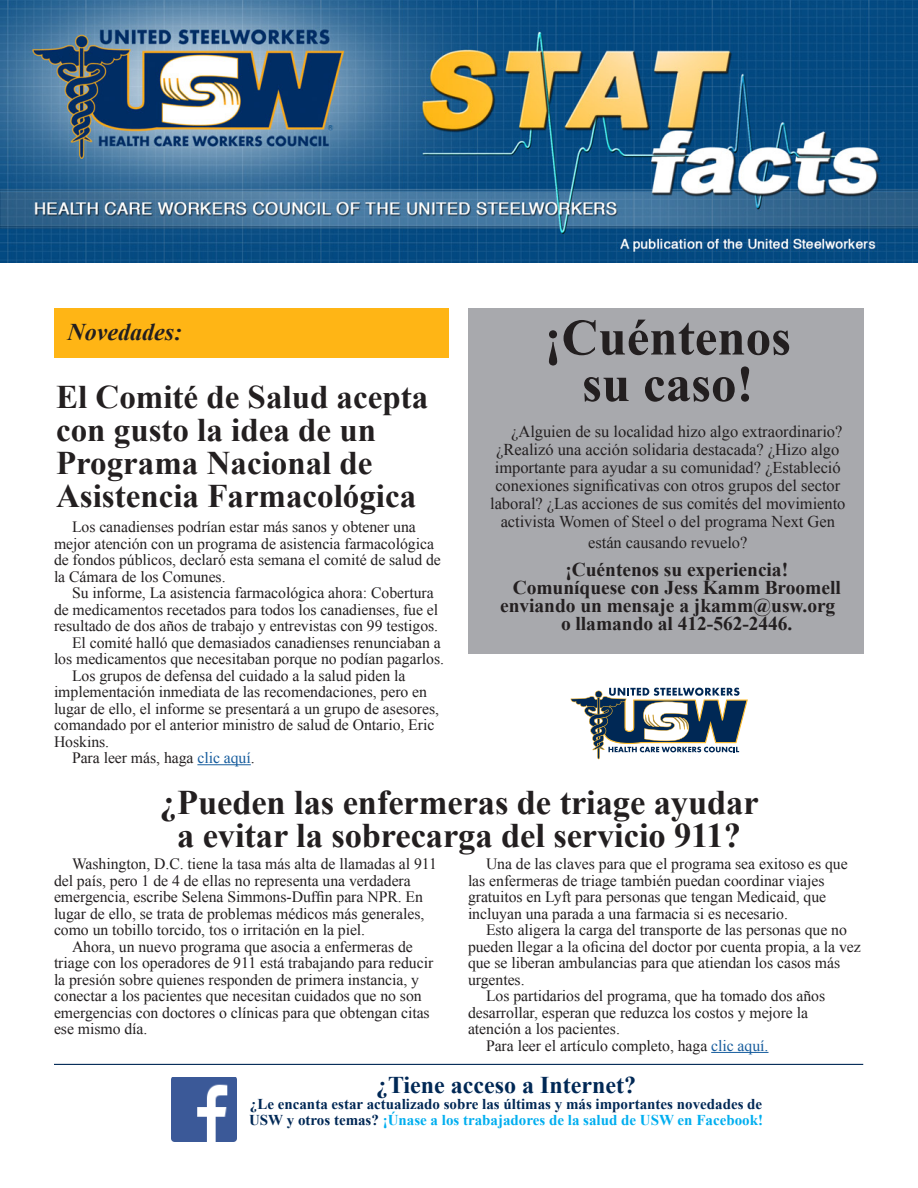
<style>
.page{position:relative;width:918px;height:1188px;background:#fff}
.page>*{position:absolute;margin:0;border:0;box-sizing:border-box;transform-origin:0 0}
.t1{font:700 51px "Times New Roman";color:#231f20}
.t2{font:700 34.5px "Times New Roman";letter-spacing:-.005em;color:#231f20}
.t3{font:700 33px/33px "Times New Roman";color:#231f20}
.t4{font:700 24px "Times New Roman";color:#002855}
.t5{font:italic 700 24px "Times New Roman";color:#231f20}
.t6{font:700 19.5px/18px "Times New Roman";letter-spacing:-.005em;color:#231f20;text-align:right}
.t7{font:16.5px "Times New Roman";letter-spacing:-.005em;color:#231f20}
.t8{font:15.75px/16.5px "Times New Roman";letter-spacing:-.005em;color:#231f20}
.t9{font:700 15px/15.8px "Times New Roman";color:#002855}
.s1{color:#175d9e}
.s2{color:#00aeef}
</style>
<div class="page">
<div style="left:54px;top:309px;width:394px;height:49px;background:#ffb515"></div>
<img style="left:1px;top:0;width:917px;height:262px">
<hr style="left:54px;top:1064px;width:809px;height:1px;background:#002855">
<img style="left:171px;top:1077px;width:65px;height:65px">
<hr style="left:197px;top:764px;width:54px;height:1px;background:#175d9e">
<svg style="left:571px;top:688px;width:177px;height:71px"></svg>
<div style="left:469px;top:309px;width:395px;height:345px;background:#a8a9ad"></div>
<hr style="left:711px;top:1052px;width:58px;height:1px;background:#175d9e">
<p class="t5" style="left:68px;top:315px;width:116px">Novedades:</p>
<p class="t3" style="left:56px;top:379px;width:374px">El Comité de Salud acepta con gusto la idea de un<br>Programa Nacional de<br>Asistencia Farmacológica</p>
<p class="t8" style="left:54px;top:518px;width:388px;text-indent:18px">Los canadienses podrían estar más sanos y obtener una mejor atención con un programa de asistencia farmacológica de fondos públicos, declaró esta semana el comité de salud de la Cámara de los Comunes.</p>
<p class="t8" style="left:54px;top:584px;width:386px;text-indent:18px">Su informe, La asistencia farmacológica ahora: Cobertura de medicamentos recetados para todos los canadienses, fue el resultado de dos años de trabajo y entrevistas con 99 testigos.</p>
<p class="t8" style="left:54px;top:634px;width:392px;text-align:right">El comité halló que demasiados canadienses renunciaban a los medicamentos que necesitaban porque no podían pagarlos.</p>
<p class="t8" style="left:54px;top:667px;width:387px;text-indent:18px">Los grupos de defensa del cuidado a la salud piden la implementación inmediata de las recomendaciones, pero en lugar de ello, el informe se presentará a un grupo de asesores, comandado por el anterior ministro de salud de Ontario, Eric Hoskins.</p>
<p class="t8" style="left:72px;top:749px;width:184px">Para leer más, haga <span class="s1">clic aquí</span>.</p>
<p class="t1" style="left:545px;top:302px;width:248px">¡Cuéntenos</p>
<p class="t1" style="left:582px;top:349px;width:173px">su caso!</p>
<p class="t7" style="left:511px;top:421px;width:333px">¿Alguien de su localidad hizo algo extraordinario?</p>
<p class="t7" style="left:496px;top:439px;width:345px">¿Realizó una acción solidaria destacada? ¿Hizo algo</p>
<p class="t7" style="left:495px;top:457px;width:347px">importante para ayudar a su comunidad? ¿Estableció</p>
<p class="t7" style="left:495px;top:475px;width:346px">conexiones significativas con otros grupos del sector</p>
<p class="t7" style="left:490px;top:493px;width:357px">laboral? ¿Las acciones de sus comités del movimiento</p>
<p class="t7" style="left:501px;top:511px;width:336px">activista Women of Steel o del programa Next Gen</p>
<p class="t7" style="left:588px;top:531px;width:161px">están causando revuelo?</p>
<p class="t6" style="left:565px;top:560px;width:224px">¡Cuéntenos su experiencia!</p>
<p class="t6" style="left:500px;top:578px;width:342px">Comuníquese con Jess Kamm Broomell enviando un mensaje a jkamm@usw.org</p>
<p class="t6" style="left:561px;top:614px;width:233px">o llamando al 412-562-2446.</p>
<p class="t2" style="left:160px;top:778px;width:600px">¿Pueden las enfermeras de triage ayudar</p>
<p class="t2" style="left:177px;top:811px;width:565px">a evitar la sobrecarga del servicio 911?</p>
<p class="t8" style="left:54px;top:855px;width:385px;text-indent:18px">Washington, D.C. tiene la tasa más alta de llamadas al 911 del país, pero 1 de 4 de ellas no representa una verdadera emergencia, escribe Selena Simmons-Duffin para NPR. En lugar de ello, se trata de problemas médicos más generales, como un tobillo torcido, tos o irritación en la piel.</p>
<p class="t8" style="left:54px;top:938px;width:381px;text-indent:18px">Ahora, un nuevo programa que asocia a enfermeras de triage con los operadores de 911 está trabajando para reducir la presión sobre quienes responden de primera instancia, y conectar a los pacientes que necesitan cuidados que no son emergencias con doctores o clínicas para que obtengan citas ese mismo día.</p>
<p class="t8" style="left:468px;top:855px;width:381px;text-indent:18px">Una de las claves para que el programa sea exitoso es que las enfermeras de triage también puedan coordinar viajes gratuitos en Lyft para personas que tengan Medicaid, que incluyan una parada a una farmacia si es necesario.</p>
<p class="t8" style="left:468px;top:921px;width:394px;text-indent:18px">Esto aligera la carga del transporte de las personas que no pueden llegar a la oficina del doctor por cuenta propia, a la vez que se liberan ambulancias para que atiendan los casos más urgentes.</p>
<p class="t8" style="left:468px;top:987px;width:359px;text-indent:18px">Los partidarios del programa, que ha tomado dos años desarrollar, esperan que reduzca los costos y mejore la atención a los pacientes.</p>
<p class="t8" style="left:486px;top:1037px;width:284px">Para leer el artículo completo, haga <span class="s1">clic aquí.</span></p>
<p class="t4" style="left:376px;top:1069px;width:262px">¿Tiene acceso a Internet?</p>
<p class="t9" style="left:249px;top:1096px;width:515px">¿Le encanta estar actualizado sobre las últimas y más importantes novedades de<br>USW y otros temas? <span class="s2">¡Únase a los trabajadores de la salud de USW en Facebook!</span></p>
</div>
